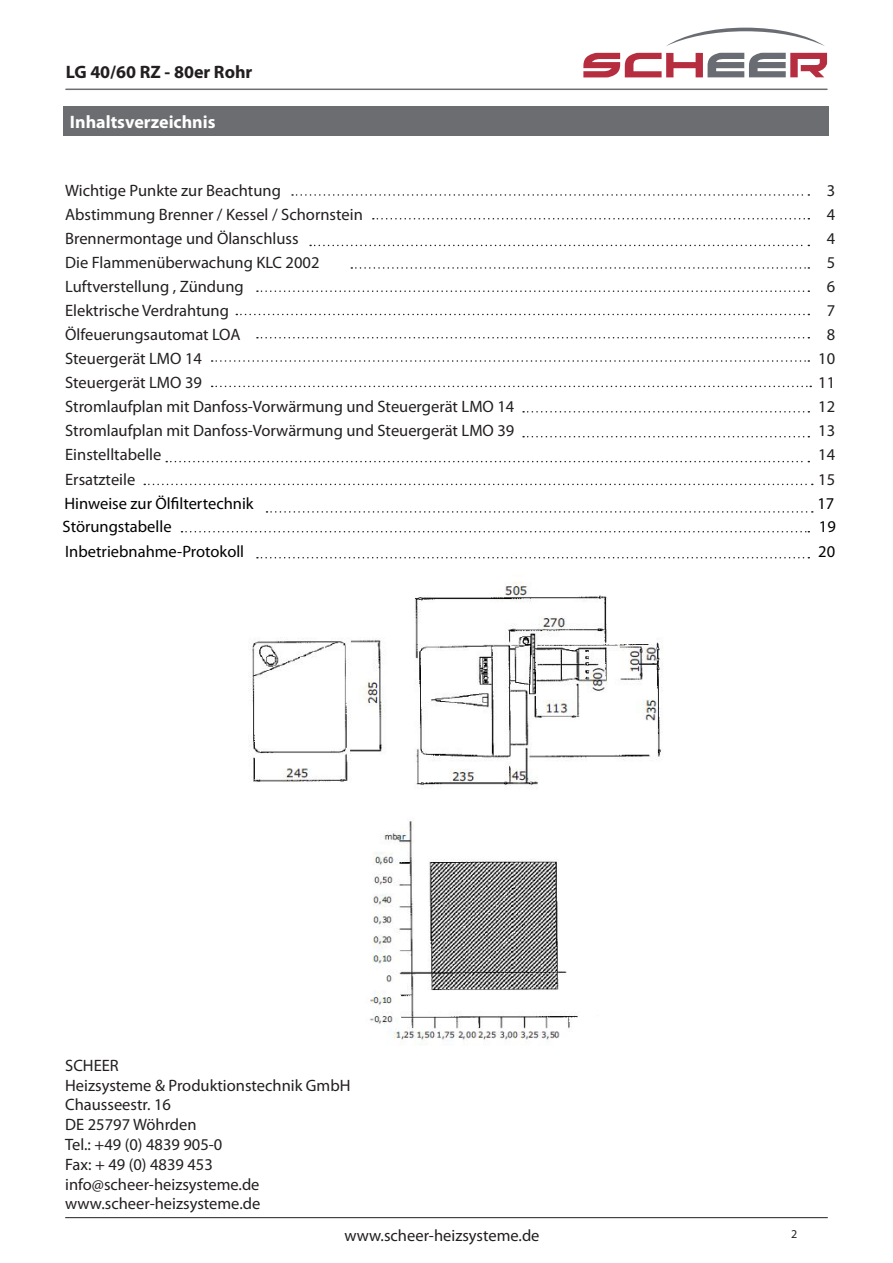
<style>
.page{position:relative;width:893px;height:1263px;background:#fff}
.page>*{position:absolute;margin:0;border:0;box-sizing:border-box;transform-origin:0 0}
.t1{font:700 18px "Myriad Pro";color:#fff}
.t2{font:700 18px "Myriad Pro";color:#231f20}
.t3{font:16.5px/24px "Myriad Pro";color:#231f20}
.t4{font:16.5px "Myriad Pro";color:#000}
.t5{font:12px "Myriad Pro";color:#231f20}
</style>
<div class="page">
<hr style="left:65px;top:1217px;width:763px;height:1px;background:#231f20">
<svg style="left:666px;top:28px;width:159px;height:18px"></svg>
<svg style="left:583px;top:53px;width:244px;height:24px"></svg>
<div style="left:64px;top:106px;width:765px;height:30px;background:#6c6d70"></div>
<svg style="left:292px;top:194px;width:517px;height:2px"></svg>
<svg style="left:373px;top:218px;width:436px;height:1px"></svg>
<svg style="left:310px;top:245px;width:499px;height:1px"></svg>
<svg style="left:351px;top:267px;width:458px;height:2px"></svg>
<svg style="left:257px;top:290px;width:552px;height:2px"></svg>
<svg style="left:236px;top:314px;width:573px;height:1px"></svg>
<svg style="left:257px;top:337px;width:552px;height:1px"></svg>
<svg style="left:212px;top:360px;width:597px;height:2px"></svg>
<svg style="left:212px;top:386px;width:599px;height:1px"></svg>
<svg style="left:523px;top:411px;width:286px;height:1px"></svg>
<svg style="left:523px;top:436px;width:286px;height:1px"></svg>
<img style="left:248px;top:575px;width:415px;height:470px">
<svg style="left:166px;top:461px;width:643px;height:1px"></svg>
<svg style="left:144px;top:484px;width:669px;height:1px"></svg>
<svg style="left:266px;top:511px;width:547px;height:2px"></svg>
<svg style="left:181px;top:531px;width:628px;height:1px"></svg>
<svg style="left:257px;top:557px;width:552px;height:1px"></svg>
<hr style="left:66px;top:89px;width:761px;height:1px;background:#6c6d70">
<p class="t2" style="left:66px;top:60px;width:188px">LG 40/60 RZ - 80er Rohr</p>
<p class="t1" style="left:70px;top:110px;width:147px">Inhaltsverzeichnis</p>
<p class="t3" style="left:65px;top:178px;width:451px">Wichtige Punkte zur Beachtung<br>Abstimmung Brenner / Kessel / Schornstein<br>Brennermontage und Ölanschluss<br>Die Flammenüberwachung KLC 2002<br>Luftverstellung , Zündung<br>Elektrische Verdrahtung<br>Ölfeuerungsautomat LOA<br>Steuergerät LMO 14<br>Steuergerät LMO 39<br>Stromlaufplan mit Danfoss-Vorwärmung und Steuergerät LMO 14<br>Stromlaufplan mit Danfoss-Vorwärmung und Steuergerät LMO 39<br>Einstelltabelle<br>Ersatzteile</p>
<p class="t3" style="left:818px;top:178px;width:18px;text-align:center">3<br>4<br>4<br>5<br>6<br>7<br>8<br>10<br>11<br>12<br>13<br>14<br>15</p>
<p class="t4" style="left:64px;top:493px;width:191px">Hinweise zur Ölfltertechnik</p>
<p class="t4" style="left:817px;top:493px;width:18px">17</p>
<p class="t4" style="left:63px;top:516px;width:111px">Störungstabelle</p>
<p class="t4" style="left:819px;top:516px;width:18px">19</p>
<p class="t4" style="left:65px;top:541px;width:180px">Inbetriebnahme-Protokoll</p>
<p class="t4" style="left:818px;top:541px;width:18px">20</p>
<p class="t3" style="left:65px;top:1055px;width:287px;line-height:19.8px">SCHEER<br>Heizsysteme &amp; Produktionstechnik GmbH<br>Chausseestr. 16<br>DE 25797 Wöhrden<br>Tel.: +49 (0) 4839 905-0<br>Fax: + 49 (0) 4839 453 info@scheer-heizsysteme.de www.scheer-heizsysteme.de</p>
<p class="t3" style="left:344px;top:1223px;width:197px">www.scheer-heizsysteme.de</p>
<p class="t5" style="left:791px;top:1227px;width:8px">2</p>
</div>
